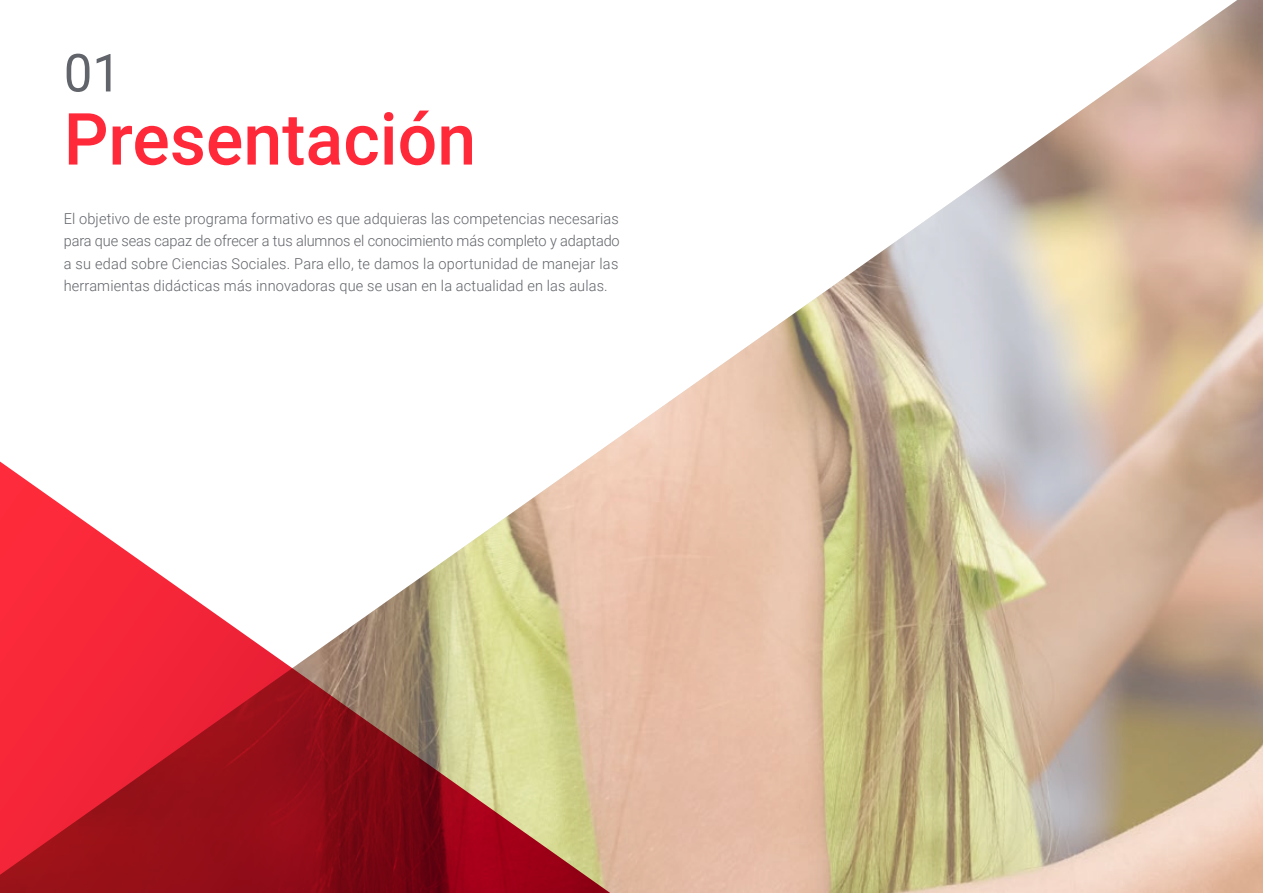
<style>
.page{position:relative;width:1263px;height:893px;background:#fff}
.page>*{position:absolute;margin:0;border:0;box-sizing:border-box;transform-origin:0 0}
.t1{font:500 72px "Roboto";color:#ff293a}
.t2{font:52.5px "Roboto";color:#61646a}
.t3{font:300 15px/22.5px "Roboto";letter-spacing:.01em;color:#61646a;text-align:justify}
</style>
<div class="page">
<img style="left:607px;top:0;width:656px;height:893px">
<svg style="left:0;top:446px;width:640px;height:447px"></svg>
<h2 class="t2" style="left:64px;top:36px;width:59px">01</h2>
<h1 class="t1" style="left:64px;top:89px;width:414px">Presentación</h1>
<p class="t3" style="left:64px;top:207px;width:557px">El objetivo de este programa formativo es que adquieras las competencias necesarias para que seas capaz de ofrecer a tus alumnos el conocimiento más completo y adaptado a su edad sobre Ciencias Sociales. Para ello, te damos la oportunidad de manejar las herramientas didácticas más innovadoras que se usan en la actualidad en las aulas.</p>
</div>
